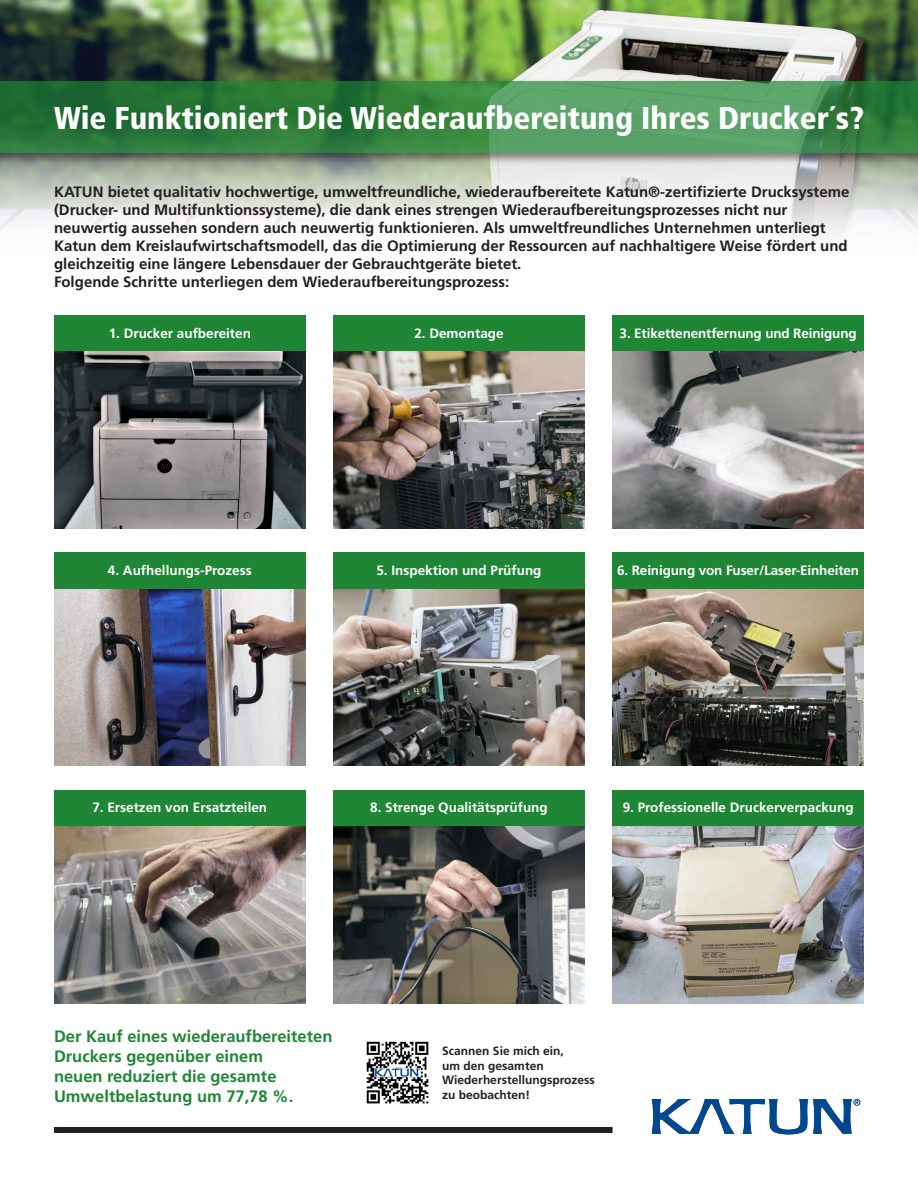
<style>
.page{position:relative;width:918px;height:1188px;background:#fff}
.page>*{position:absolute;margin:0;border:0;box-sizing:border-box;transform-origin:0 0}
.t1{font:900 condensed 31.5px "Frutiger";color:#fff}
.t2{font:700 16.5px/19.8px "Frutiger";color:#1e8634}
.t3{font:700 15px/18px "Frutiger";color:#231f20}
.t4{font:700 13.5px "Frutiger";color:#fff}
.t5{font:700 12px/14.4px "Frutiger";color:#231f20}
</style>
<div class="page">
<img style="left:0;top:0;width:918px;height:238px">
<svg style="left:652px;top:1099px;width:208px;height:35px"></svg>
<div style="left:54px;top:1127px;width:558px;height:6px;background:#231f20"></div>
<div style="left:0;top:78px;width:918px;height:88px;background:#231f20;opacity:.75"></div>
<svg style="left:0;top:81px;width:918px;height:72px;background:#3b8749"></svg>
<div style="left:54px;top:315px;width:252px;height:38px;background:#1e8634"></div>
<div style="left:333px;top:315px;width:252px;height:38px;background:#1e8634"></div>
<div style="left:612px;top:315px;width:252px;height:38px;background:#1e8634"></div>
<div style="left:54px;top:553px;width:252px;height:38px;background:#1e8634"></div>
<div style="left:333px;top:553px;width:252px;height:38px;background:#1e8634"></div>
<div style="left:612px;top:553px;width:252px;height:38px;background:#1e8634"></div>
<div style="left:54px;top:790px;width:252px;height:38px;background:#1e8634"></div>
<div style="left:333px;top:790px;width:252px;height:38px;background:#1e8634"></div>
<div style="left:612px;top:790px;width:252px;height:38px;background:#1e8634"></div>
<img style="left:54px;top:352px;width:252px;height:176px">
<img style="left:333px;top:352px;width:252px;height:176px">
<img style="left:612px;top:352px;width:252px;height:176px">
<img style="left:54px;top:590px;width:252px;height:176px">
<img style="left:333px;top:590px;width:252px;height:176px">
<img style="left:612px;top:590px;width:252px;height:176px">
<img style="left:54px;top:827px;width:252px;height:176px">
<img style="left:333px;top:827px;width:252px;height:176px">
<img style="left:612px;top:827px;width:252px;height:176px">
<img style="left:366px;top:1041px;width:63px;height:63px">
<p class="t1" style="left:54px;top:99px;width:811px">Wie Funktioniert Die Wiederaufbereitung Ihres Drucker´s?</p>
<p class="t3" style="left:54px;top:183px;width:797px">KATUN bietet qualitativ hochwertige, umweltfreundliche, wiederaufbereitete Katun®-zertifizierte Drucksysteme (Drucker- und Multifunktionssysteme), die dank eines strengen Wiederaufbereitungsprozesses nicht nur neuwertig aussehen sondern auch neuwertig funktionieren. Als umweltfreundliches Unternehmen unterliegt Katun dem Kreislaufwirtschaftsmodell, das die Optimierung der Ressourcen auf nachhaltigere Weise fördert und gleichzeitig eine längere Lebensdauer der Gebrauchtgeräte bietet.</p>
<p class="t3" style="left:54px;top:273px;width:457px">Folgende Schritte unterliegen dem Wiederaufbereitungsprozess:</p>
<p class="t4" style="left:109px;top:325px;width:144px">1. Drucker aufbereiten</p>
<p class="t4" style="left:414px;top:325px;width:91px">2. Demontage</p>
<p class="t4" style="left:620px;top:325px;width:239px">3. Etikettenentfernung und Reinigung</p>
<p class="t4" style="left:108px;top:563px;width:145px">4. Aufhellungs-Prozess</p>
<p class="t4" style="left:376px;top:563px;width:167px">5. Inspektion und Prüfung</p>
<p class="t4" style="left:617px;top:563px;width:243px">6. Reinigung von Fuser/Laser-Einheiten</p>
<p class="t4" style="left:92px;top:800px;width:176px">7. Ersetzen von Ersatzteilen</p>
<p class="t4" style="left:370px;top:800px;width:179px">8. Strenge Qualitätsprüfung</p>
<p class="t4" style="left:623px;top:800px;width:232px">9. Professionelle Druckerverpackung</p>
<p class="t2" style="left:54px;top:1027px;width:280px">Der Kauf eines wiederaufbereiteten<br>Druckers gegenüber einem<br>neuen reduziert die gesamte<br>Umweltbelastung um 77,78 %.</p>
<p class="t5" style="left:442px;top:1044px;width:154px">Scannen Sie mich ein,<br>um den gesamten<br>Wiederherstellungsprozess zu beobachten!</p>
</div>
